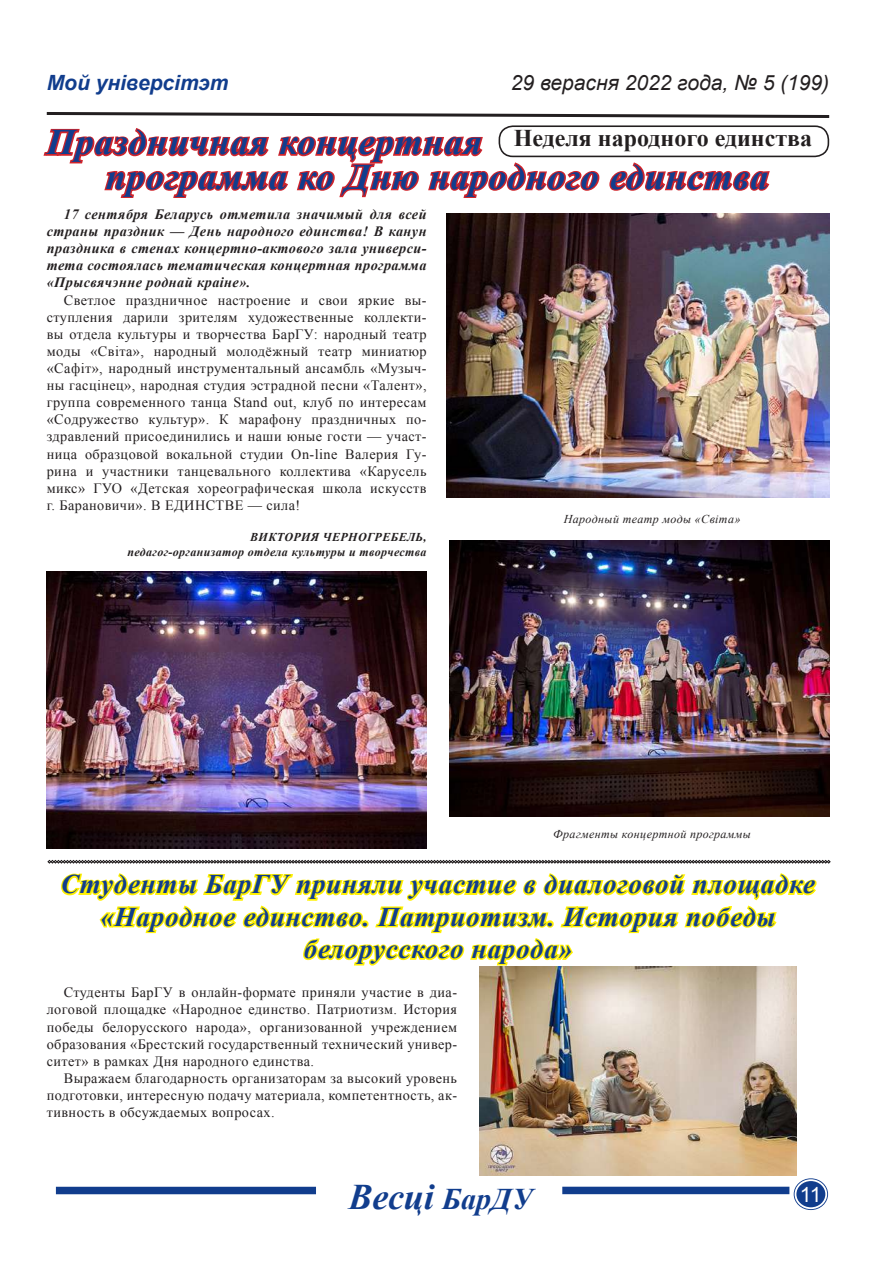
<style>
.page{position:relative;width:893px;height:1263px;background:#fff}
.page>*{position:absolute;margin:0;border:0;box-sizing:border-box;transform-origin:0 0}
.t1{font:italic 700 36px "Times New Roman";letter-spacing:.03em;color:#113d8d}
.t2{font:italic 700 27px/32.4px "Times New Roman";letter-spacing:.03em;color:#113d8d;text-align:center}
.t3{font:700 24px "Times New Roman";color:#231f20}
.t4{font:italic 21px "Arial";color:#231f20}
.t5{font:italic 700 21px "Arial";color:#113d8d}
.t6{font:21px "Arial";color:#fff}
.t7{font:14.25px/17.1px "Times New Roman";letter-spacing:.03em;color:#231f20;text-align:justify}
.t8{font:italic 700 14.25px/17.1px "Times New Roman";letter-spacing:.03em;color:#231f20;text-align:justify}
.t9{font:italic 700 12px/14.4px "Times New Roman";letter-spacing:.03em;color:#231f20;text-align:right}
.t10{font:italic 12px "Times New Roman";letter-spacing:.03em;color:#231f20}
.s1{font-style:italic;font-size:36px;color:#113d8d}
.s2{font-size:30px}
</style>
<div class="page">
<svg style="left:46px;top:112px;width:784px;height:6px"></svg>
<div style="left:56px;top:1187px;width:260px;height:7px;background:#113d8d"></div>
<div style="left:562px;top:1187px;width:227px;height:7px;background:#113d8d"></div>
<svg style="left:794px;top:1178px;width:34px;height:32px"></svg>
<div style="left:791px;top:1175px;width:40px;height:38px;border:2px solid #fff;border-radius:50%"></div>
<div style="left:795px;top:1179px;width:32px;height:30px;border:2px solid #fff;border-radius:50%"></div>
<div style="left:499px;top:125px;width:330px;height:32px;border:2px solid #231f20;border-radius:13px"></div>
<svg style="left:43px;top:126px;width:773px;height:72px"></svg>
<img style="left:446px;top:214px;width:383px;height:283px">
<img style="left:449px;top:540px;width:380px;height:276px">
<img style="left:47px;top:572px;width:380px;height:276px">
<svg style="left:48px;top:860px;width:782px;height:231px"></svg>
<img style="left:480px;top:967px;width:316px;height:208px">
<h3 class="t5" style="left:47px;top:69px;width:183px">Мой універсітэт</h3>
<h3 class="t4" style="left:511px;top:69px;width:320px">29 верасня 2022 года, № 5 (199)</h3>
<h3 class="t3" style="left:47px;top:122px;width:767px"><span class="s1">Праздничная концертная</span> Неделя народного единства</h3>
<h1 class="t1" style="left:106px;top:152px;width:664px">программа ко Дню народного единства</h1>
<p class="t8" style="left:47px;top:205px;width:381px;text-indent:17px">17 сентября Беларусь отметила значимый для всей страны праздник — День народного единства! В канун праздника в стенах концертно-актового зала универси&shy;тета состоялась тематическая концертная программа «Прысвячэнне роднай краіне».</p>
<p class="t7" style="left:47px;top:291px;width:381px;text-indent:17px">Светлое праздничное настроение и свои яркие вы&shy;ступления дарили зрителям художественные коллекти&shy;вы отдела культуры и творчества БарГУ: народный театр моды «Світа», народный молодёжный театр миниатюр «Сафіт», народный инструментальный ансамбль «Музыч&shy;ны гасцінец», народная студия эстрадной песни «Талент», группа современного танца Stand out, клуб по интересам «Содружество культур». К марафону праздничных по&shy;здравлений присоединились и наши юные гости — участ&shy;ница образцовой вокальной студии On-line Валерия Гу&shy;рина и участники танцевального коллектива «Карусель микс» ГУО «Детская хореографическая школа искусств г. Барановичи». В ЕДИНСТВЕ — сила!</p>
<p class="t9" style="left:127px;top:530px;width:301px">ВИКТОРИЯ ЧЕРНОГРЕБЕЛЬ,<br>педагог-организатор отдела культуры и творчества</p>
<p class="t10" style="left:564px;top:511px;width:178px">Народный театр моды «Світа»</p>
<p class="t10" style="left:553px;top:825px;width:199px">Фрагменты концертной программы</p>
<h2 class="t2" style="left:61px;top:867px;width:756px">Студенты БарГУ приняли участие в диалоговой площадке «Народное единство. Патриотизм. История победы белорусского народа»</h2>
<p class="t7" style="left:47px;top:984px;width:412px;text-indent:17px">Студенты БарГУ в онлайн-формате приняли участие в диа&shy;логовой площадке «Народное единство. Патриотизм. История победы белорусского народа», организованной учреждением образования «Брестский государственный технический универ&shy;ситет» в рамках Дня народного единства.</p>
<p class="t7" style="left:47px;top:1069px;width:412px;text-indent:17px">Выражаем благодарность организаторам за высокий уровень подготовки, интересную подачу материала, компетентность, ак&shy;тивность в обсуждаемых вопросах.</p>
<h1 class="t1" style="left:348px;top:1172px;width:186px">Весці <span class="s2">БарДУ</span></h1>
<h3 class="t6" style="left:800px;top:1181px;width:23px">11</h3>
</div>
